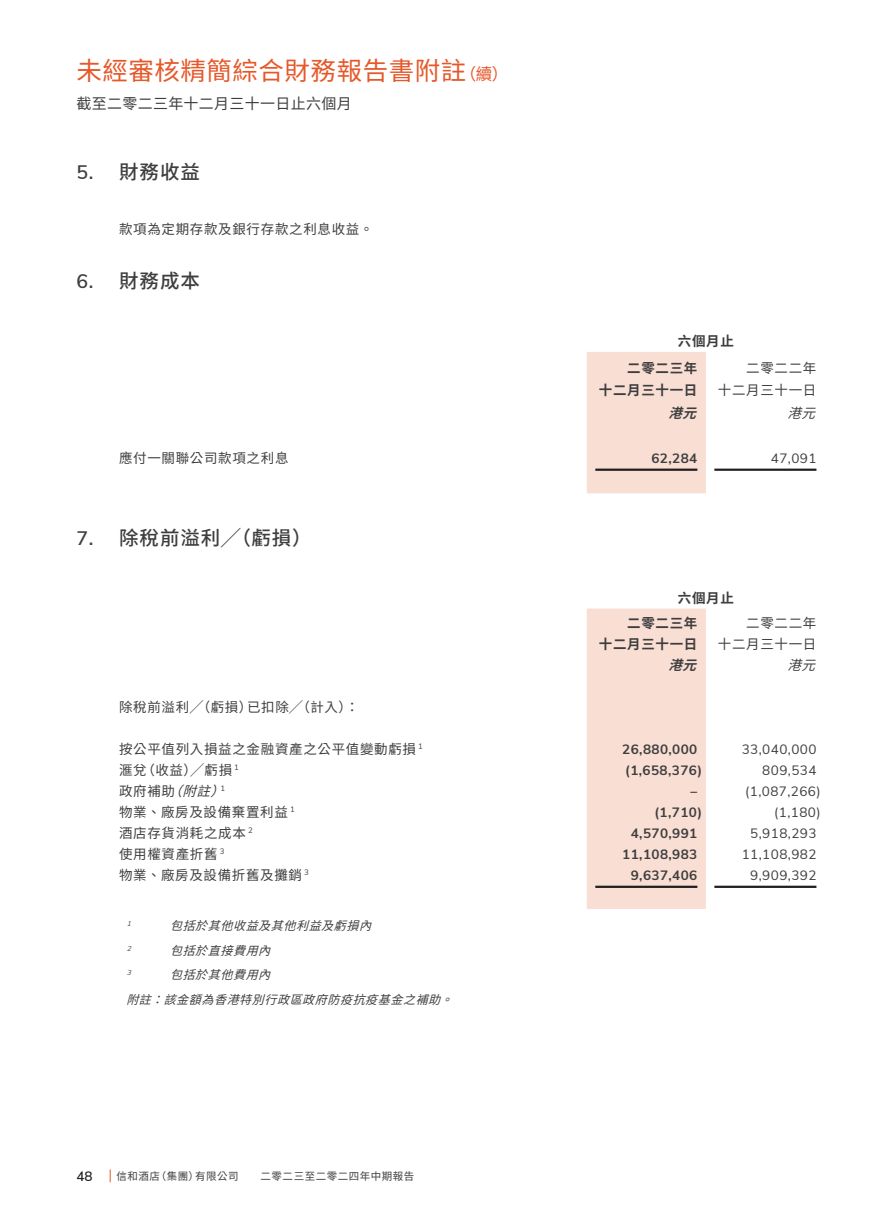
<style>
.page{position:relative;width:893px;height:1212px;background:#fff}
.page>*{position:absolute;margin:0;border:0;box-sizing:border-box;transform-origin:0 0}
.t1{font:25.5px "Noto Sans CJ Ktc";letter-spacing:.02em;color:#e65829}
._01_H1{font:500 19.5px "Noto Sans CJ Ktc";letter-spacing:.05em;color:#3e3e3f}
.t2{font:15px "Noto Sans CJ Ktc";letter-spacing:.02em;color:#3e3e3f}
._50_Table_txt{font:13.5px "Noto Sans CJ Ktc";letter-spacing:.05em;color:#3e3e3f}
._50_Table_txt-2{font:13.5px "Nunito Sans";letter-spacing:.03em;color:#3e3e3f}
._50_Table_txt-3{font:700 13.5px "Nunito Sans";letter-spacing:.03em;color:#3e3e3f}
._50_Table_txt-4{font:700 13.5px "Noto Sans CJ Ktc";letter-spacing:.05em;color:#3e3e3f}
._00_txt{font:13.5px "Noto Sans CJ Ktc";letter-spacing:.05em;color:#3e3e3f}
._50_Table_txt-5{font:italic 700 13.5px "Noto Sans CJ Ktc";color:#3e3e3f}
._50_Table_txt-6{font:italic 13.5px "Noto Sans CJ Ktc";color:#3e3e3f}
.t3{font:600 13.5px "Nunito Sans";color:#231f20}
._06_Notes{font:italic 12px "Noto Sans CJ Ktc";color:#3e3e3f}
.t4{font:10.5px "Noto Sans CJ Ktc";letter-spacing:.05em;color:#3e3e3f}
._06_Notes-2{font:italic 7.05px "Nunito Sans";color:#3e3e3f}
.s1{font-size:16.5px}
.s2{font-family:"Nunito Sans";font-weight:600}
.s3{font-style:italic}
</style>
<div class="page">
<svg style="left:110px;top:1169px;width:1px;height:13px"></svg>
<div style="left:587px;top:352px;width:119px;height:141px;background:#f9ded4"></div>
<hr style="left:595px;top:469px;width:102px;height:2px;background:#231f20">
<hr style="left:714px;top:469px;width:102px;height:2px;background:#231f20">
<div style="left:587px;top:608px;width:119px;height:301px;background:#f9ded4"></div>
<hr style="left:595px;top:886px;width:102px;height:2px;background:#231f20">
<hr style="left:714px;top:886px;width:102px;height:2px;background:#231f20">
<h1 class="t1" style="left:77px;top:56px;width:433px">未經審核精簡綜合財務報告書附註<span class="s1">（續）</span></h1>
<p class="t2" style="left:77px;top:95px;width:277px">截至二零二三年十二月三十一日止六個月</p>
<p class="_01_H1" style="left:77px;top:161px;width:125px"><span class="s2">5.</span> 財務收益</p>
<p class="_00_txt" style="left:119px;top:221px;width:256px">款項為定期存款及銀行存款之利息收益。</p>
<p class="_01_H1" style="left:77px;top:270px;width:125px"><span class="s2">6.</span> 財務成本</p>
<p class="_50_Table_txt-4" style="left:678px;top:333px;width:58px">六個月止</p>
<p class="_50_Table_txt-4" style="left:627px;top:360px;width:72px">二零二三年</p>
<p class="_50_Table_txt" style="left:746px;top:360px;width:72px">二零二二年</p>
<p class="_50_Table_txt-4" style="left:599px;top:383px;width:100px">十二月三十一日</p>
<p class="_50_Table_txt" style="left:718px;top:383px;width:100px">十二月三十一日</p>
<p class="_50_Table_txt-5" style="left:668px;top:405px;width:39px">港元</p>
<p class="_50_Table_txt-6" style="left:787px;top:405px;width:40px">港元</p>
<p class="_50_Table_txt" style="left:119px;top:450px;width:171px">應付一關聯公司款項之利息</p>
<p class="_50_Table_txt-3" style="left:651px;top:448px;width:47px">62,284</p>
<p class="_50_Table_txt-2" style="left:771px;top:448px;width:47px">47,091</p>
<p class="_01_H1" style="left:77px;top:527px;width:236px"><span class="s2">7.</span> 除稅前溢利╱（虧損）</p>
<p class="_50_Table_txt-4" style="left:678px;top:590px;width:58px">六個月止</p>
<p class="_50_Table_txt-4" style="left:627px;top:615px;width:72px">二零二三年</p>
<p class="_50_Table_txt" style="left:746px;top:615px;width:72px">二零二二年</p>
<p class="_50_Table_txt-4" style="left:599px;top:636px;width:100px">十二月三十一日</p>
<p class="_50_Table_txt" style="left:718px;top:636px;width:100px">十二月三十一日</p>
<p class="_50_Table_txt-5" style="left:668px;top:657px;width:39px">港元</p>
<p class="_50_Table_txt-6" style="left:787px;top:657px;width:40px">港元</p>
<p class="_50_Table_txt" style="left:119px;top:699px;width:242px">除稅前溢利╱（虧損）已扣除╱（計入）：</p>
<p class="_50_Table_txt" style="left:119px;top:741px;width:305px">按公平值列入損益之金融資產之公平值變動虧損 <sup>1</sup></p>
<p class="_50_Table_txt-3" style="left:622px;top:739px;width:77px">26,880,000</p>
<p class="_50_Table_txt-2" style="left:742px;top:739px;width:76px">33,040,000</p>
<p class="_50_Table_txt" style="left:119px;top:762px;width:121px">滙兌（收益）╱虧損 <sup>1</sup></p>
<p class="_50_Table_txt-3" style="left:625px;top:760px;width:78px">(1,658,376)</p>
<p class="_50_Table_txt-2" style="left:762px;top:760px;width:56px">809,534</p>
<p class="_50_Table_txt" style="left:119px;top:783px;width:117px">政府補助<span class="s3">（附註）</span><sup>1</sup></p>
<p class="_50_Table_txt-3" style="left:691px;top:781px;width:8px">–</p>
<p class="_50_Table_txt-2" style="left:745px;top:781px;width:77px">(1,087,266)</p>
<p class="_50_Table_txt" style="left:119px;top:804px;width:177px">物業、廠房及設備棄置利益 <sup>1</sup></p>
<p class="_50_Table_txt-3" style="left:654px;top:802px;width:49px">(1,710)</p>
<p class="_50_Table_txt-2" style="left:774px;top:802px;width:48px">(1,180)</p>
<p class="_50_Table_txt" style="left:119px;top:825px;width:135px">酒店存貨消耗之成本 <sup>2</sup></p>
<p class="_50_Table_txt-3" style="left:631px;top:823px;width:68px">4,570,991</p>
<p class="_50_Table_txt-2" style="left:750px;top:823px;width:68px">5,918,293</p>
<p class="_50_Table_txt" style="left:119px;top:846px;width:107px">使用權資產折舊 <sup>3</sup></p>
<p class="_50_Table_txt-3" style="left:622px;top:844px;width:77px">11,108,983</p>
<p class="_50_Table_txt-2" style="left:742px;top:844px;width:76px">11,108,982</p>
<p class="_50_Table_txt" style="left:119px;top:867px;width:191px">物業、廠房及設備折舊及攤銷 <sup>3</sup></p>
<p class="_50_Table_txt-3" style="left:631px;top:865px;width:68px">9,637,406</p>
<p class="_50_Table_txt-2" style="left:750px;top:865px;width:68px">9,909,392</p>
<p class="_06_Notes-2" style="left:127px;top:919px;width:8px">1</p>
<p class="_06_Notes" style="left:170px;top:919px;width:212px">包括於其他收益及其他利益及虧損內</p>
<p class="_06_Notes-2" style="left:127px;top:943px;width:8px">2</p>
<p class="_06_Notes" style="left:170px;top:944px;width:111px">包括於直接費用內</p>
<p class="_06_Notes-2" style="left:127px;top:967px;width:8px">3</p>
<p class="_06_Notes" style="left:170px;top:968px;width:111px">包括於其他費用內</p>
<p class="_06_Notes" style="left:126px;top:992px;width:337px">附註：該金額為香港特別行政區政府防疫抗疫基金之補助。</p>
<p class="t3" style="left:77px;top:1166px;width:18px">48</p>
<p class="t4" style="left:117px;top:1170px;width:124px">信和酒店（集團）有限公司</p>
<p class="t4" style="left:261px;top:1170px;width:155px">二零二三至二零二四年中期報告</p>
</div>
